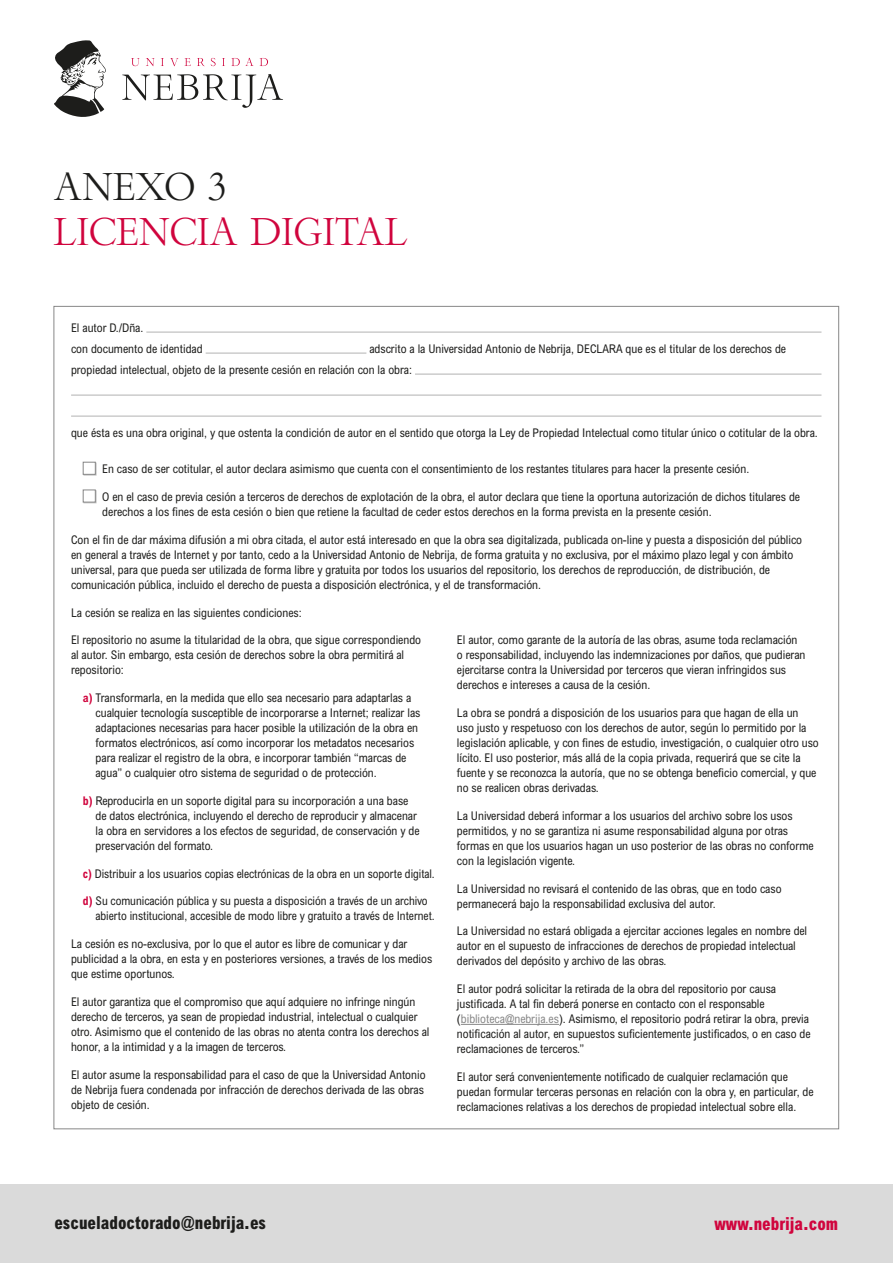
<style>
.page{position:relative;width:893px;height:1263px;background:#fff}
.page>*{position:absolute;margin:0;border:0;box-sizing:border-box;transform-origin:0 0}
.TITULAR{font:37.5px "Bembo Titling";color:#d0043d}
.TITULAR-2{font:37.5px "Bembo Titling";color:#1d1d1b}
.t1{font:800 condensed 18px "Arial MT Pro";color:#1d1d1b;scale:.95 1}
.t2{font:800 condensed 18px "Arial MT Pro";color:#d0043d;scale:.95 1}
.TXT{font:condensed 12px/15px "Arial MT Pro";color:#1d1d1b}
.TXT-2{font:condensed 12px/15px "Arial MT Pro";color:#1d1d1b;scale:.96 1}
.TXT-3{font:condensed 12px "Arial MT Pro";color:#1d1d1b;scale:.95 1}
.s1{font-weight:700;color:#d0043d}
.s2{color:#878787}
</style>
<div class="page">
<svg style="left:54px;top:40px;width:52px;height:77px"></svg>
<svg style="left:131px;top:58px;width:9px;height:8px"></svg>
<svg style="left:146px;top:58px;width:9px;height:8px"></svg>
<svg style="left:161px;top:58px;width:3px;height:8px"></svg>
<svg style="left:170px;top:58px;width:8px;height:8px"></svg>
<svg style="left:184px;top:58px;width:7px;height:8px"></svg>
<svg style="left:197px;top:58px;width:8px;height:8px"></svg>
<svg style="left:211px;top:58px;width:5px;height:8px"></svg>
<svg style="left:222px;top:58px;width:3px;height:8px"></svg>
<svg style="left:231px;top:58px;width:22px;height:8px"></svg>
<svg style="left:260px;top:58px;width:8px;height:8px"></svg>
<svg style="left:122px;top:74px;width:161px;height:34px"></svg>
<div style="left:0;top:1184px;width:893px;height:79px;background:#dadada"></div>
<hr style="left:146px;top:332px;width:675px;height:1px;background:#b2b2b2">
<hr style="left:206px;top:353px;width:160px;height:1px;background:#b2b2b2">
<hr style="left:415px;top:374px;width:406px;height:1px;background:#b2b2b2">
<hr style="left:71px;top:395px;width:750px;height:1px;background:#b2b2b2">
<hr style="left:71px;top:416px;width:750px;height:1px;background:#b2b2b2">
<div style="left:83px;top:462px;width:13px;height:13px;background:#fff;border:1px solid #878787"></div>
<div style="left:84px;top:490px;width:12px;height:13px;background:#a3a3a3"></div>
<div style="left:83px;top:490px;width:13px;height:12px;background:#fff;border:1px solid #878787"></div>
<hr style="left:461px;top:1024px;width:98px;height:1px;background:#878787">
<p class="TITULAR-2" style="left:54px;top:164px;width:174px">ANEXO 3</p>
<p class="TITULAR" style="left:54px;top:209px;width:355px">LICENCIA DIGITAL</p>
<p class="TXT" style="left:71px;top:318px;width:133px;line-height:21px">El autor D./Dña.<br>con documento de identidad</p>
<p class="TXT" style="left:71px;top:339px;width:717px;line-height:21px;text-indent:298px">adscrito a la Universidad Antonio de Nebrija, DECLARA que es el titular de los derechos de propiedad intelectual, objeto de la presente cesión en relación con la obra:</p>
<p class="TXT" style="left:71px;top:426px;width:748px">que ésta es una obra original, y que ostenta la condición de autor en el sentido que otorga la Ley de Propiedad Intelectual como titular único o cotitular de la obra.</p>
<p class="TXT" style="left:102px;top:462px;width:648px">En caso de ser cotitular, el autor declara asimismo que cuenta con el consentimiento de los restantes titulares para hacer la presente cesión.</p>
<p class="TXT" style="left:102px;top:490px;width:699px">O en el caso de previa cesión a terceros de derechos de explotación de la obra, el autor declara que tiene la oportuna autorización de dichos titulares de derechos a los fines de esta cesión o bien que retiene la facultad de ceder estos derechos en la forma prevista en la presente cesión.</p>
<p class="TXT" style="left:71px;top:532px;width:733px">Con el fin de dar máxima difusión a mi obra citada, el autor está interesado en que la obra sea digitalizada, publicada on-line y puesta a disposición del público en general a través de Internet y por tanto, cedo a la Universidad Antonio de Nebrija, de forma gratuita y no exclusiva, por el máximo plazo legal y con ámbito universal, para que pueda ser utilizada de forma libre y gratuita por todos los usuarios del repositorio, los derechos de reproducción, de distribución, de comunicación pública, incluido el derecho de puesta a disposición electrónica, y el de transformación.</p>
<p class="TXT" style="left:71px;top:605px;width:232px">La cesión se realiza en las siguientes condiciones:</p>
<p class="TXT" style="left:71px;top:633px;width:352px">El repositorio no asume la titularidad de la obra, que sigue correspondiendo al autor. Sin embargo, esta cesión de derechos sobre la obra permitirá al repositorio:</p>
<p class="TXT" style="left:96px;top:691px;width:326px;text-indent:-13px"><span class="s1">a)</span> Transformarla, en la medida que ello sea necesario para adaptarlas a cualquier tecnología susceptible de incorporarse a Internet; realizar las adaptaciones necesarias para hacer posible la utilización de la obra en formatos electrónicos, así como incorporar los metadatos necesarios para realizar el registro de la obra, e incorporar también “marcas de agua” o cualquier otro sistema de seguridad o de protección.</p>
<p class="TXT" style="left:96px;top:793px;width:326px;text-indent:-13px"><span class="s1">b)</span> Reproducirla en un soporte digital para su incorporación a una base de datos electrónica, incluyendo el derecho de reproducir y almacenar la obra en servidores a los efectos de seguridad, de conservación y de preservación del formato.</p>
<p class="TXT-3" style="left:83px;top:866px;width:372px"><span class="s1">c)</span> Distribuir a los usuarios copias electrónicas de la obra en un soporte digital.</p>
<p class="TXT-2" style="left:96px;top:894px;width:355px;text-indent:-13px"><span class="s1">d)</span> Su comunicación pública y su puesta a disposición a través de un archivo abierto institucional, accesible de modo libre y gratuito a través de Internet.</p>
<p class="TXT" style="left:71px;top:937px;width:363px">La cesión es no-exclusiva, por lo que el autor es libre de comunicar y dar publicidad a la obra, en esta y en posteriores versiones, a través de los medios que estime oportunos.</p>
<p class="TXT" style="left:71px;top:994px;width:360px">El autor garantiza que el compromiso que aquí adquiere no infringe ningún derecho de terceros, ya sean de propiedad industrial, intelectual o cualquier otro. Asimismo que el contenido de las obras no atenta contra los derechos al honor, a la intimidad y a la imagen de terceros.</p>
<p class="TXT" style="left:71px;top:1067px;width:356px">El autor asume la responsabilidad para el caso de que la Universidad Antonio de Nebrija fuera condenada por infracción de derechos derivada de las obras objeto de cesión.</p>
<p class="TXT" style="left:457px;top:633px;width:350px">El autor, como garante de la autoría de las obras, asume toda reclamación o responsabilidad, incluyendo las indemnizaciones por daños, que pudieran ejercitarse contra la Universidad por terceros que vieran infringidos sus derechos e intereses a causa de la cesión.</p>
<p class="TXT" style="left:457px;top:706px;width:363px">La obra se pondrá a disposición de los usuarios para que hagan de ella un<br>uso justo y respetuoso con los derechos de autor, según lo permitido por la legislación aplicable, y con fines de estudio, investigación, o cualquier otro uso lícito. El uso posterior, más allá de la copia privada, requerirá que se cite la fuente y se reconozca la autoría, que no se obtenga beneficio comercial, y que no se realicen obras derivadas.</p>
<p class="TXT" style="left:457px;top:808px;width:358px">La Universidad deberá informar a los usuarios del archivo sobre los usos permitidos, y no se garantiza ni asume responsabilidad alguna por otras formas en que los usuarios hagan un uso posterior de las obras no conforme con la legislación vigente.</p>
<p class="TXT" style="left:457px;top:881px;width:326px">La Universidad no revisará el contenido de las obras, que en todo caso permanecerá bajo la responsabilidad exclusiva del autor.</p>
<p class="TXT" style="left:457px;top:924px;width:352px">La Universidad no estará obligada a ejercitar acciones legales en nombre del autor en el supuesto de infracciones de derechos de propiedad intelectual derivados del depósito y archivo de las obras.</p>
<p class="TXT" style="left:457px;top:982px;width:355px">El autor podrá solicitar la retirada de la obra del repositorio por causa justificada. A tal fin deberá ponerse en contacto con el responsable (<span class="s2">biblioteca@nebrija.es</span>). Asimismo, el repositorio podrá retirar la obra, previa notificación al autor, en supuestos suficientemente justificados, o en caso de reclamaciones de terceros.”</p>
<p class="TXT" style="left:457px;top:1069px;width:358px">El autor será convenientemente notificado de cualquier reclamación que puedan formular terceras personas en relación con la obra y, en particular, de reclamaciones relativas a los derechos de propiedad intelectual sobre ella.</p>
<p class="t1" style="left:54px;top:1212px;width:224px">escueladoctorado@nebrija.es</p>
<p class="t2" style="left:714px;top:1212px;width:132px">www.nebrija.com</p>
</div>
